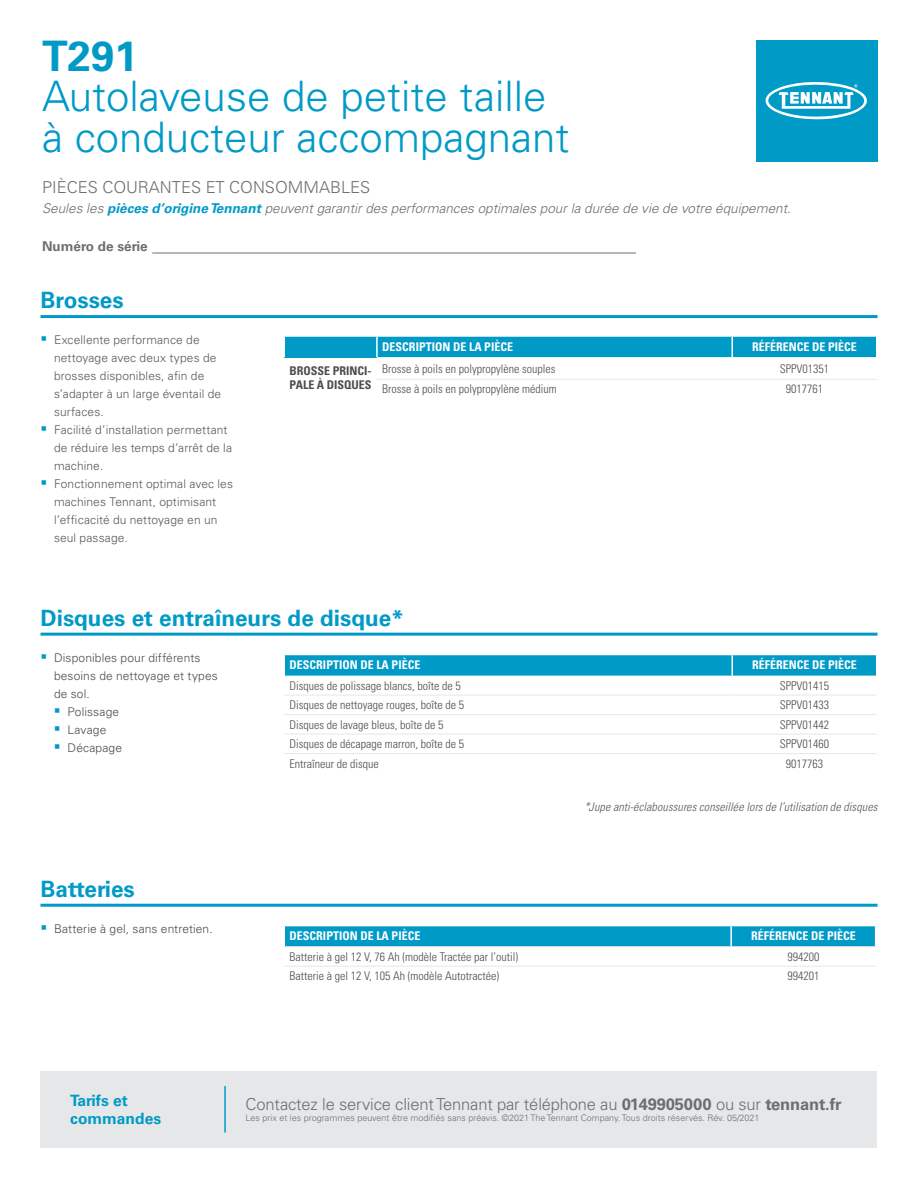
<style>
.page{position:relative;width:918px;height:1188px;background:#fff}
.page>*{position:absolute;margin:0;border:0;box-sizing:border-box;transform-origin:0 0}
.t1{font:300 42px/40.5px "Univers LT Std";color:#009ac7}
.t2{font:700 42px "Univers LT Std";color:#009ac7}
.t3{font:700 22.5px "Univers LT Std";color:#009ac7}
.t4{font:300 16.5px "Univers LT Std";letter-spacing:-.01em;color:#6d6e71}
.t5{font:700 15.6px/18px "Univers LT Std";color:#009ac7}
.t6{font:italic 300 13.5px "Univers LT Std";color:#6d6e71}
.t7{font:700 13.5px "Univers LT Std";color:#6d6e71}
.t8{font:300 condensed 12px "Univers LT Std";color:#4d4d4f}
.t9{font:300 12px/18px "Univers LT Std";letter-spacing:.01em;color:#58595b}
.t10{font:700 condensed 12px "Univers LT Std";color:#fff}
.t11{font:300 12px "Univers LT Std";letter-spacing:.01em;color:#4d4d4f}
.t12{font:italic 300 condensed 12px "Univers LT Std";letter-spacing:.01em;color:#58595b}
.t13{font:700 condensed 12px/14.4px "Univers LT Std";color:#4d4d4f}
.t14{font:300 9px "Univers LT Std";color:#6d6e71}
.s1{font-weight:700;color:#009ac7}
.s2{font-weight:700}
</style>
<div class="page">
<div style="left:284px;top:336px;width:93px;height:21px;background:#009ac7"></div>
<div style="left:378px;top:337px;width:498px;height:20px;background:#009ac7"></div>
<hr style="left:731px;top:337px;width:2px;height:20px;background:#fff">
<svg style="left:284px;top:337px;width:1px;height:20px"></svg>
<hr style="left:284px;top:335px;width:93px;height:2px;background:#fff">
<hr style="left:376px;top:337px;width:2px;height:20px;background:#fff">
<hr style="left:377px;top:379px;width:355px;height:1px;background:#e6e7e8">
<hr style="left:732px;top:379px;width:145px;height:1px;background:#e6e7e8">
<hr style="left:152px;top:253px;width:484px;height:1px;background:#6d6e71">
<div style="left:756px;top:40px;width:122px;height:122px;background:#009ac7"></div>
<svg style="left:765px;top:82px;width:102px;height:38px"></svg>
<hr style="left:40px;top:315px;width:838px;height:3px;background:#009ac7">
<svg style="left:284px;top:655px;width:593px;height:21px;background:#099dc9"></svg>
<hr style="left:284px;top:695px;width:448px;height:1px;background:#e6e7e8">
<hr style="left:732px;top:695px;width:145px;height:1px;background:#e6e7e8">
<hr style="left:284px;top:714px;width:448px;height:1px;background:#e6e7e8">
<hr style="left:732px;top:714px;width:145px;height:1px;background:#e6e7e8">
<hr style="left:284px;top:734px;width:448px;height:1px;background:#e6e7e8">
<hr style="left:732px;top:734px;width:145px;height:1px;background:#e6e7e8">
<hr style="left:284px;top:753px;width:448px;height:1px;background:#e6e7e8">
<hr style="left:732px;top:753px;width:145px;height:1px;background:#e6e7e8">
<hr style="left:40px;top:633px;width:838px;height:3px;background:#009ac7">
<div style="left:284px;top:926px;width:592px;height:20px;background:#009ac7"></div>
<hr style="left:284px;top:946px;width:447px;height:1px;background:#e6e7e8">
<hr style="left:731px;top:946px;width:145px;height:1px;background:#e6e7e8">
<hr style="left:284px;top:966px;width:447px;height:1px;background:#e6e7e8">
<hr style="left:731px;top:966px;width:145px;height:1px;background:#e6e7e8">
<hr style="left:40px;top:904px;width:838px;height:3px;background:#009ac7">
<div style="left:40px;top:1071px;width:838px;height:77px;background:#e6e7e8"></div>
<hr style="left:224px;top:1086px;width:2px;height:47px;background:#009ac7">
<h1 class="t2" style="left:42px;top:32px;width:97px">T291</h1>
<h1 class="t1" style="left:42px;top:76px;width:529px">Autolaveuse de petite taille à conducteur accompagnant</h1>
<h3 class="t4" style="left:42px;top:177px;width:330px">PIÈCES COURANTES ET CONSOMMABLES</h3>
<p class="t6" style="left:42px;top:200px;width:751px">Seules les <span class="s1">pièces d’origine Tennant</span> peuvent garantir des performances optimales pour la durée de vie de votre équipement.</p>
<p class="t7" style="left:42px;top:239px;width:107px">Numéro de série</p>
<h2 class="t3" style="left:40px;top:287px;width:85px">Brosses</h2>
<p class="t9" style="left:54px;top:331px;width:181px">Excellente performance de nettoyage avec deux types de brosses disponibles, afin de s’adapter à un large éventail de surfaces.<br>Facilité d’installation permettant de réduire les temps d’arrêt de la machine.<br>Fonctionnement optimal avec les machines Tennant, optimisant l’efficacité du nettoyage en un seul passage.</p>
<p class="t10" style="left:382px;top:339px;width:132px">DESCRIPTION DE LA PIÈCE</p>
<p class="t10" style="left:752px;top:339px;width:106px">RÉFÉRENCE DE PIÈCE</p>
<p class="t13" style="left:290px;top:364px;width:83px">BROSSE PRINCI-<br>PALE À DISQUES</p>
<p class="t8" style="left:382px;top:361px;width:175px">Brosse à poils en polypropylène souples</p>
<p class="t8" style="left:780px;top:361px;width:51px">SPPV01351</p>
<p class="t8" style="left:382px;top:382px;width:176px">Brosse à poils en polypropylène médium</p>
<p class="t8" style="left:786px;top:382px;width:39px">9017761</p>
<h2 class="t3" style="left:40px;top:605px;width:365px">Disques et entraîneurs de disque*</h2>
<p class="t11" style="left:54px;top:651px;width:148px">Disponibles pour différents</p>
<p class="t11" style="left:54px;top:669px;width:165px">besoins de nettoyage et types</p>
<p class="t11" style="left:54px;top:687px;width:37px">de sol.</p>
<p class="t11" style="left:68px;top:705px;width:53px">Polissage</p>
<p class="t11" style="left:68px;top:723px;width:40px">Lavage</p>
<p class="t11" style="left:68px;top:741px;width:56px">Décapage</p>
<h2 class="t3" style="left:40px;top:876px;width:96px">Batteries</h2>
<p class="t11" style="left:54px;top:921px;width:160px">Batterie à gel, sans entretien.</p>
<p class="t10" style="left:290px;top:658px;width:132px">DESCRIPTION DE LA PIÈCE</p>
<p class="t10" style="left:752px;top:658px;width:106px">RÉFÉRENCE DE PIÈCE</p>
<p class="t8" style="left:290px;top:678px;width:173px">Disques de polissage blancs, boîte de 5</p>
<p class="t8" style="left:780px;top:678px;width:51px">SPPV01415</p>
<p class="t8" style="left:290px;top:698px;width:176px">Disques de nettoyage rouges, boîte de 5</p>
<p class="t8" style="left:780px;top:698px;width:51px">SPPV01433</p>
<p class="t8" style="left:290px;top:717px;width:155px">Disques de lavage bleus, boîte de 5</p>
<p class="t8" style="left:780px;top:717px;width:51px">SPPV01442</p>
<p class="t8" style="left:290px;top:737px;width:176px">Disques de décapage marron, boîte de 5</p>
<p class="t8" style="left:780px;top:737px;width:51px">SPPV01460</p>
<p class="t8" style="left:290px;top:756px;width:91px">Entraîneur de disque</p>
<p class="t8" style="left:786px;top:756px;width:39px">9017763</p>
<p class="t12" style="left:585px;top:799px;width:294px">*Jupe anti-éclaboussures conseillée lors de l’utilisation de disques</p>
<p class="t10" style="left:290px;top:929px;width:132px">DESCRIPTION DE LA PIÈCE</p>
<p class="t10" style="left:751px;top:929px;width:106px">RÉFÉRENCE DE PIÈCE</p>
<p class="t8" style="left:290px;top:949px;width:230px">Batterie à gel 12 V, 76 Ah (modèle Tractée par l’outil)</p>
<p class="t8" style="left:787px;top:949px;width:33px">994200</p>
<p class="t8" style="left:290px;top:969px;width:211px">Batterie à gel 12 V, 105 Ah (modèle Autotractée)</p>
<p class="t8" style="left:787px;top:969px;width:33px">994201</p>
<h3 class="t5" style="left:70px;top:1092px;width:92px">Tarifs et commandes</h3>
<h3 class="t4" style="left:246px;top:1094px;width:597px">Contactez le service client Tennant par téléphone au <span class="s2">0149905000</span> ou sur <span class="s2">tennant.fr</span></h3>
<p class="t14" style="left:246px;top:1112px;width:515px">Les prix et les programmes peuvent être modifiés sans préavis. ©2021 The Tennant Company. Tous droits réservés. Rév. 05/2021</p>
</div>
